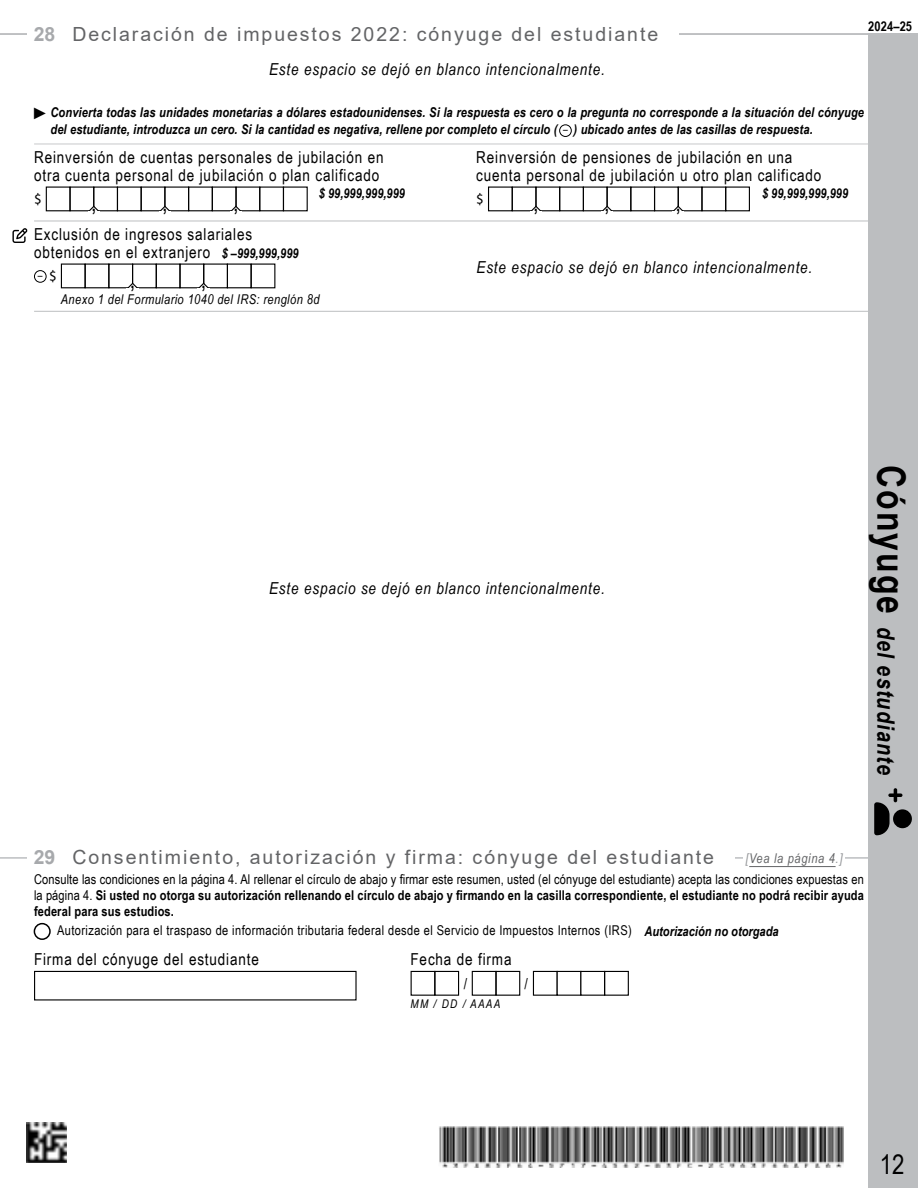
<style>
.page{position:relative;width:918px;height:1188px;background:#fff}
.page>*{position:absolute;margin:0;border:0;box-sizing:border-box;transform-origin:0 0}
.t1{font:27px "Arial Narrow";color:#000}
.t2{font:italic 700 24px "Arial Narrow";letter-spacing:.05em;color:#000}
.t3{font:24px "Arial Narrow";color:#000}
.t4{font:19.5px "Arial";letter-spacing:.1em;color:#636466}
.t5{font:16.5px/18px "Arial Narrow";letter-spacing:.05em;color:#000}
.t6{font:italic 16.5px "Arial Narrow";letter-spacing:.05em;color:#000}
.t7{font:15px "Myriad Pro";color:#000}
.t8{font:15px "Arial Narrow";color:#000}
.t9{font:13.5px/16.2px "Arial Narrow";letter-spacing:.03em;color:#000;text-align:justify}
.t10{font:italic 700 13.5px/16.5px "Arial Narrow";letter-spacing:.01em;color:#000}
.t11{font:italic 13.5px "Arial Narrow";letter-spacing:.03em;color:#000}
.t12{font:italic 13.5px "Arial Narrow";letter-spacing:.05em;color:#636466}
.t13{font:700 13.5px "Arial Narrow";letter-spacing:.01em;color:#000}
.t14{font:italic 12px "Arial Narrow";letter-spacing:.11em;color:#000}
.t15{font:10.5px "Arial Narrow";color:#000}
.s1{font-weight:700;color:#a7a9ac}
.s2{font-weight:400;font-style:normal;font-size:16.5px}
.s3{font-weight:400;font-style:normal;font-size:10.5px}
.s4{font-weight:700;font-style:italic;font-size:13.5px}
.s5{font-family:"Myriad Pro";font-size:15px}
.s6{font-style:normal;font-size:39px}
.s7{color:#939598}
.s8{font-weight:700}
.s9{font-weight:700;font-style:italic}
</style>
<div class="page">
<hr style="left:0;top:33px;width:878px;height:2px;background:#bcbec0">
<div style="left:27px;top:24px;width:55px;height:19px;background:#fff"></div>
<div style="left:66px;top:24px;width:613px;height:19px;background:#fff"></div>
<div style="left:559px;top:124px;width:13px;height:13px;border:1px solid #000;border-radius:50%"></div>
<hr style="left:34px;top:144px;width:837px;height:1px;background:#c7c8ca">
<div style="left:46px;top:187px;width:25px;height:24px;border:1px solid #000"></div>
<div style="left:69px;top:187px;width:25px;height:24px;border:1px solid #000"></div>
<div style="left:93px;top:187px;width:25px;height:24px;border:1px solid #000"></div>
<div style="left:117px;top:187px;width:25px;height:24px;border:1px solid #000"></div>
<div style="left:141px;top:187px;width:24px;height:24px;border:1px solid #000"></div>
<div style="left:164px;top:187px;width:25px;height:24px;border:1px solid #000"></div>
<div style="left:188px;top:187px;width:25px;height:24px;border:1px solid #000"></div>
<div style="left:212px;top:187px;width:25px;height:24px;border:1px solid #000"></div>
<div style="left:235px;top:187px;width:25px;height:24px;border:1px solid #000"></div>
<div style="left:259px;top:187px;width:25px;height:24px;border:1px solid #000"></div>
<div style="left:283px;top:187px;width:25px;height:24px;border:1px solid #000"></div>
<svg style="left:229px;top:205px;width:14px;height:7px"></svg>
<div style="left:230px;top:211px;width:12px;height:6px;background:#fff"></div>
<svg style="left:87px;top:205px;width:13px;height:7px"></svg>
<div style="left:88px;top:211px;width:12px;height:6px;background:#fff"></div>
<svg style="left:158px;top:205px;width:14px;height:7px"></svg>
<div style="left:159px;top:211px;width:12px;height:6px;background:#fff"></div>
<div style="left:488px;top:187px;width:25px;height:24px;border:1px solid #000"></div>
<div style="left:512px;top:187px;width:25px;height:24px;border:1px solid #000"></div>
<div style="left:535px;top:187px;width:25px;height:24px;border:1px solid #000"></div>
<div style="left:559px;top:187px;width:25px;height:24px;border:1px solid #000"></div>
<div style="left:583px;top:187px;width:25px;height:24px;border:1px solid #000"></div>
<div style="left:607px;top:187px;width:24px;height:24px;border:1px solid #000"></div>
<div style="left:630px;top:187px;width:25px;height:24px;border:1px solid #000"></div>
<div style="left:654px;top:187px;width:25px;height:24px;border:1px solid #000"></div>
<div style="left:678px;top:187px;width:25px;height:24px;border:1px solid #000"></div>
<div style="left:701px;top:187px;width:25px;height:24px;border:1px solid #000"></div>
<div style="left:725px;top:187px;width:25px;height:24px;border:1px solid #000"></div>
<svg style="left:671px;top:205px;width:14px;height:7px"></svg>
<div style="left:672px;top:211px;width:12px;height:6px;background:#fff"></div>
<svg style="left:529px;top:205px;width:14px;height:7px"></svg>
<div style="left:530px;top:211px;width:12px;height:6px;background:#fff"></div>
<svg style="left:600px;top:205px;width:14px;height:7px"></svg>
<div style="left:601px;top:211px;width:12px;height:6px;background:#fff"></div>
<hr style="left:34px;top:221px;width:837px;height:1px;background:#bcbec0">
<svg style="left:12px;top:228px;width:16px;height:15px"></svg>
<div style="left:34px;top:270px;width:13px;height:13px;border:1px solid #000;border-radius:50%"></div>
<div style="left:61px;top:264px;width:25px;height:24px;border:1px solid #000"></div>
<div style="left:85px;top:264px;width:24px;height:24px;border:1px solid #000"></div>
<div style="left:108px;top:264px;width:25px;height:24px;border:1px solid #000"></div>
<div style="left:132px;top:264px;width:25px;height:24px;border:1px solid #000"></div>
<div style="left:156px;top:264px;width:25px;height:24px;border:1px solid #000"></div>
<div style="left:179px;top:264px;width:25px;height:24px;border:1px solid #000"></div>
<div style="left:203px;top:264px;width:25px;height:24px;border:1px solid #000"></div>
<div style="left:227px;top:264px;width:25px;height:24px;border:1px solid #000"></div>
<div style="left:251px;top:264px;width:24px;height:24px;border:1px solid #000"></div>
<svg style="left:197px;top:282px;width:13px;height:13px"></svg>
<div style="left:197px;top:288px;width:13px;height:6px;background:#fff"></div>
<svg style="left:126px;top:282px;width:13px;height:13px"></svg>
<div style="left:127px;top:288px;width:12px;height:6px;background:#fff"></div>
<hr style="left:34px;top:311px;width:837px;height:1px;background:#bcbec0">
<hr style="left:0;top:857px;width:878px;height:2px;background:#bcbec0">
<div style="left:27px;top:848px;width:55px;height:19px;background:#fff"></div>
<div style="left:66px;top:848px;width:668px;height:19px;background:#fff"></div>
<div style="left:743px;top:851px;width:102px;height:14px;background:#fff"></div>
<hr style="left:749px;top:866px;width:87px;height:1px;background:#636466">
<div style="left:34px;top:923px;width:17px;height:17px;border:2px solid #000;border-radius:50%"></div>
<div style="left:34px;top:971px;width:323px;height:29px;border:1px solid #000"></div>
<div style="left:411px;top:971px;width:24px;height:25px;border:1px solid #000"></div>
<div style="left:434px;top:971px;width:25px;height:25px;border:1px solid #000"></div>
<div style="left:472px;top:971px;width:25px;height:25px;border:1px solid #000"></div>
<div style="left:495px;top:971px;width:25px;height:25px;border:1px solid #000"></div>
<div style="left:533px;top:971px;width:25px;height:25px;background:#fff;border:1px solid #000"></div>
<div style="left:557px;top:971px;width:24px;height:25px;background:#fff;border:1px solid #000"></div>
<div style="left:580px;top:971px;width:25px;height:25px;background:#fff;border:1px solid #000"></div>
<div style="left:604px;top:971px;width:25px;height:25px;border:1px solid #000"></div>
<img style="left:27px;top:1123px;width:39px;height:39px">
<img style="left:439px;top:1127px;width:404px;height:41px">
<div style="left:868px;top:33px;width:50px;height:1155px;background:#bcbec0"></div>
<svg style="left:874px;top:788px;width:38px;height:47px"></svg>
<p class="t13" style="left:868px;top:16px;width:45px">2024–25</p>
<h3 class="t4" style="left:34px;top:20px;width:626px"><span class="s1">28</span> Declaración de impuestos 2022: cónyuge del estudiante</h3>
<p class="t6" style="left:269px;top:57px;width:337px">Este espacio se dejó en blanco intencionalmente.</p>
<p class="t10" style="left:50px;top:103px;width:815px;text-indent:-16px"><span class="s2">►</span>Convierta todas las unidades monetarias a dólares estadounidenses. Si la respuesta es cero o la pregunta no corresponde a la situación del cónyuge del estudiante, introduzca un cero. Si la cantidad es negativa, rellene por completo el círculo ( <span class="s3">–</span> ) ubicado antes de las casillas de respuesta.</p>
<p class="t5" style="left:34px;top:148px;width:351px">Reinversión de cuentas personales de jubilación en otra cuenta personal de jubilación o plan calificado</p>
<p class="t10" style="left:319px;top:184px;width:88px">$ 99,999,999,999</p>
<p class="t5" style="left:476px;top:148px;width:347px">Reinversión de pensiones de jubilación en una cuenta personal de jubilación u otro plan calificado</p>
<p class="t10" style="left:762px;top:184px;width:88px">$ 99,999,999,999</p>
<p class="t7" style="left:34px;top:190px;width:9px">$</p>
<p class="t7" style="left:476px;top:190px;width:9px">$</p>
<h2 class="t3" style="left:91px;top:185px;width:7px">,</h2>
<h2 class="t3" style="left:162px;top:185px;width:7px">,</h2>
<h2 class="t3" style="left:233px;top:185px;width:7px">,</h2>
<h2 class="t3" style="left:533px;top:185px;width:7px">,</h2>
<h2 class="t3" style="left:604px;top:185px;width:7px">,</h2>
<h2 class="t3" style="left:675px;top:185px;width:7px">,</h2>
<p class="t5" style="left:34px;top:225px;width:266px">Exclusión de ingresos salariales obtenidos en el extranjero <span class="s4">$ –999,999,999</span></p>
<p class="t11" style="left:61px;top:290px;width:260px">Anexo 1 del Formulario 1040 del IRS: renglón 8d</p>
<p class="t15" style="left:38px;top:268px;width:21px">– <span class="s5">$</span></p>
<h2 class="t3" style="left:130px;top:262px;width:7px">,</h2>
<h2 class="t3" style="left:201px;top:262px;width:7px">,</h2>
<p class="t6" style="left:476px;top:256px;width:337px">Este espacio se dejó en blanco intencionalmente.</p>
<p class="t6" style="left:269px;top:577px;width:337px">Este espacio se dejó en blanco intencionalmente.</p>
<h2 class="t2" style="left:904px;top:465px;width:311px;rotate:90deg"><span class="s6">Cónyuge</span> del estudiante</h2>
<h3 class="t4" style="left:34px;top:844px;width:682px"><span class="s1">29</span> Consentimiento, autorización y firma: cónyuge del estudiante</h3>
<p class="t12" style="left:746px;top:849px;width:98px"><span class="s7">[</span>Vea la página 4<span class="s7">.]</span></p>
<p class="t9" style="left:34px;top:870px;width:831px">Consulte las condiciones en la página 4. Al rellenar el círculo de abajo y firmar este resumen, usted (el cónyuge del estudiante) acepta las condiciones expuestas en la página 4. <span class="s8">Si usted no otorga su autorización rellenando el círculo de abajo y firmando en la casilla correspondiente, el estudiante no podrá recibir ayuda federal para sus estudios.</span></p>
<p class="t9" style="left:57px;top:922px;width:723px">Autorización para el traspaso de información tributaria federal desde el Servicio de Impuestos Internos (IRS) <span class="s9">Autorización no otorgada</span></p>
<p class="t5" style="left:34px;top:950px;width:226px">Firma del cónyuge del estudiante</p>
<p class="t5" style="left:411px;top:950px;width:102px">Fecha de firma</p>
<p class="t14" style="left:411px;top:995px;width:91px">MM / DD / AAAA</p>
<p class="t8" style="left:464px;top:973px;width:5px">/</p>
<p class="t8" style="left:525px;top:973px;width:5px">/</p>
<h1 class="t1" style="left:880px;top:1145px;width:26px">12</h1>
</div>
